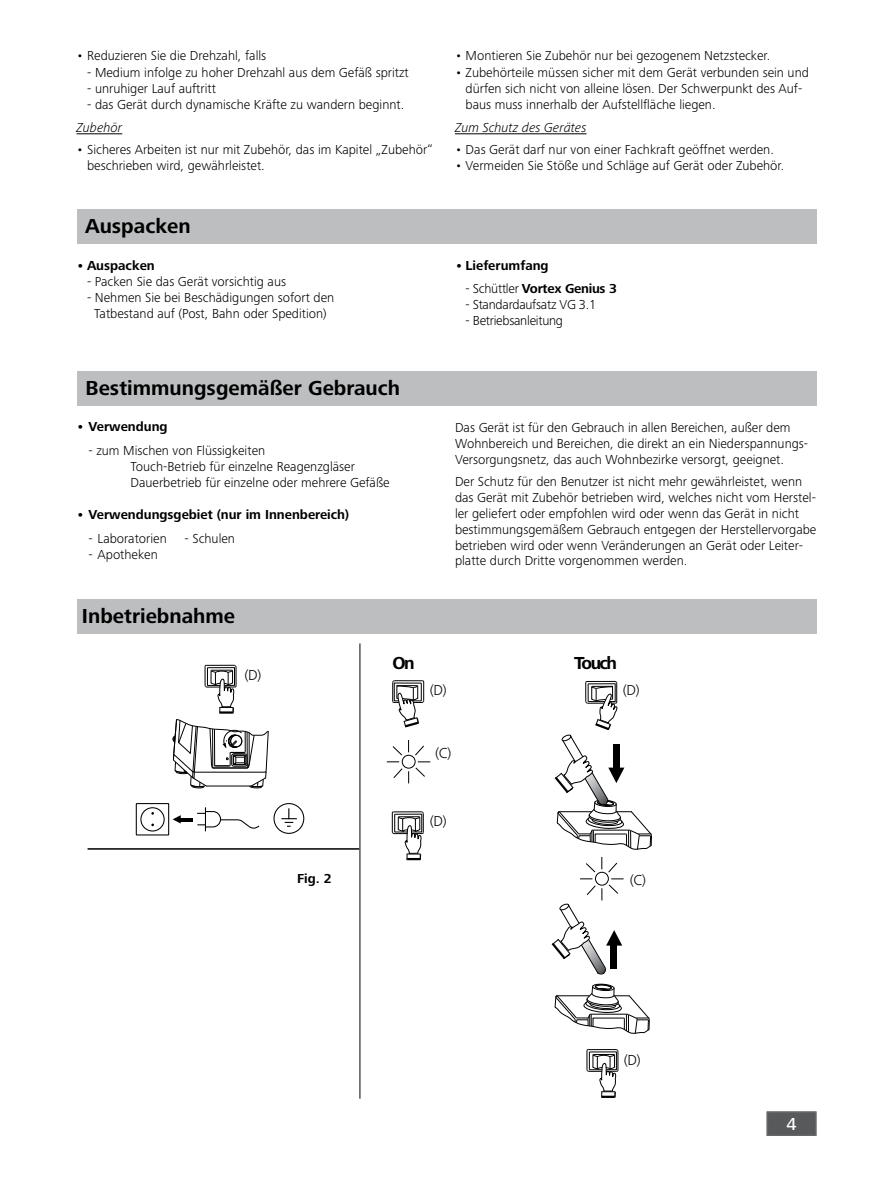
<style>
.page{position:relative;width:893px;height:1187px;background:#fff}
.page>*{position:absolute;margin:0;border:0;box-sizing:border-box;transform-origin:0 0}
.t1{font:700 21px "Frutiger Next IKA";color:#000}
.t2{font:700 18px "Frutiger Next IKA";letter-spacing:-.09em;color:#000}
.t3{font:500 18px "Frutiger Next IKA";color:#fff}
.t4{font:300 15px "Frutiger Next IKA";color:#000}
.t5{font:300 13.5px/15.8px "Frutiger Next IKA";color:#000}
.t6{font:700 13.5px "Frutiger Next IKA";color:#000}
.t7{font:300 13.5px "Frutiger Next IKA";letter-spacing:-.02em;color:#000}
.t8{font:italic 300 13.5px "Frutiger Next IKA";color:#000}
.t9{font:700 13.5px "Frutiger Next IKA";letter-spacing:-.02em;color:#000}
.s1{font-weight:300}
</style>
<div class="page">
<div style="left:767px;top:1111px;width:49px;height:24px;background:#58595b;border:2px solid #666"></div>
<hr style="left:77px;top:133px;width:45px;height:1px;background:#000">
<hr style="left:455px;top:133px;width:131px;height:1px;background:#000">
<div style="left:77px;top:209px;width:739px;height:34px;background:#bcbec0"></div>
<div style="left:77px;top:371px;width:739px;height:34px;background:#bcbec0"></div>
<div style="left:77px;top:599px;width:739px;height:34px;background:#bcbec0"></div>
<svg style="left:172px;top:664px;width:97px;height:124px"></svg>
<div style="left:273px;top:803px;width:31px;height:30px;border:1px solid #000;border-radius:50%"></div>
<svg style="left:281px;top:808px;width:16px;height:18px"></svg>
<div style="left:136px;top:803px;width:33px;height:32px;border:1px solid #000"></div>
<div style="left:140px;top:807px;width:25px;height:24px;border:1px solid #000;border-radius:50%"></div>
<svg style="left:173px;top:807px;width:87px;height:24px"></svg>
<hr style="left:88px;top:848px;width:271px;height:1px;background:#000">
<svg style="left:391px;top:811px;width:33px;height:49px"></svg>
<svg style="left:392px;top:680px;width:33px;height:48px"></svg>
<svg style="left:586px;top:1049px;width:33px;height:49px"></svg>
<svg style="left:387px;top:740px;width:43px;height:43px"></svg>
<svg style="left:554px;top:680px;width:98px;height:170px"></svg>
<svg style="left:551px;top:857px;width:99px;height:177px"></svg>
<hr style="left:359px;top:643px;width:1px;height:455px;background:#000">
<p class="t5" style="left:77px;top:48px;width:191px">• Reduzieren Sie die Drehzahl, falls</p>
<p class="t5" style="left:87px;top:64px;width:323px">- Medium infolge zu hoher Drehzahl aus dem Gefäß spritzt</p>
<p class="t5" style="left:87px;top:80px;width:130px">- unruhiger Lauf auftritt</p>
<p class="t5" style="left:87px;top:97px;width:319px">- das Gerät durch dynamische Kräfte zu wandern beginnt.</p>
<p class="t8" style="left:77px;top:120px;width:47px">Zubehör</p>
<p class="t5" style="left:87px;top:141px;width:347px;line-height:16.2px;text-indent:-11px">• Sicheres Arbeiten ist nur mit Zubehör, das im Kapitel „Zubehör“ beschrieben wird, gewährleistet.</p>
<h1 class="t1" style="left:85px;top:214px;width:107px">Auspacken</h1>
<p class="t6" style="left:77px;top:257px;width:80px">• Auspacken</p>
<p class="t5" style="left:87px;top:273px;width:201px">- Packen Sie das Gerät vorsichtig aus</p>
<p class="t5" style="left:87px;top:289px;width:249px;line-height:16.2px;text-align:center">- Nehmen Sie bei Beschädigungen sofort den<br>Tatbestand auf (Post, Bahn oder Spedition)</p>
<h1 class="t1" style="left:86px;top:376px;width:316px">Bestimmungsgemäßer Gebrauch</h1>
<p class="t6" style="left:77px;top:419px;width:93px">• Verwendung</p>
<p class="t5" style="left:131px;top:442px;width:261px;line-height:16.2px;text-indent:-42px">- zum Mischen von Flüssigkeiten<br>Touch-Betrieb für einzelne Reagenzgläser<br>Dauerbetrieb für einzelne oder mehrere Gefäße</p>
<p class="t6" style="left:77px;top:507px;width:274px">• Verwendungsgebiet (nur im Innenbereich)</p>
<p class="t5" style="left:89px;top:530px;width:80px">- Laboratorien</p>
<p class="t5" style="left:185px;top:530px;width:52px">- Schulen</p>
<p class="t5" style="left:89px;top:546px;width:71px">- Apotheken</p>
<h1 class="t1" style="left:82px;top:604px;width:155px">Inbetriebnahme</h1>
<p class="t5" style="left:455px;top:48px;width:317px">• Montieren Sie Zubehör nur bei gezogenem Netzstecker.</p>
<p class="t5" style="left:466px;top:64px;width:345px;line-height:16.2px;text-indent:-11px">• Zubehörteile müssen sicher mit dem Gerät verbunden sein und dürfen sich nicht von alleine lösen. Der Schwerpunkt des Auf&shy;baus muss innerhalb der Aufstellfläche liegen.</p>
<p class="t8" style="left:455px;top:120px;width:133px">Zum Schutz des Gerätes</p>
<p class="t5" style="left:455px;top:142px;width:320px">• Das Gerät darf nur von einer Fachkraft geöffnet werden.</p>
<p class="t5" style="left:455px;top:158px;width:331px">• Vermeiden Sie Stöße und Schläge auf Gerät oder Zubehör.</p>
<p class="t6" style="left:455px;top:257px;width:95px">• Lieferumfang</p>
<p class="t9" style="left:465px;top:281px;width:153px"><span class="s1">- Schüttler</span> Vortex Genius 3</p>
<p class="t7" style="left:465px;top:297px;width:132px">- Standardaufsatz VG 3.1</p>
<p class="t7" style="left:465px;top:313px;width:99px">- Betriebsanleitung</p>
<p class="t5" style="left:455px;top:419px;width:355px">Das Gerät ist für den Gebrauch in allen Bereichen, außer dem<br>Wohnbereich und Bereichen, die direkt an ein Niederspannungs-<br>Versorgungsnetz, das auch Wohnbezirke versorgt, geeignet.</p>
<p class="t5" style="left:455px;top:474px;width:363px">Der Schutz für den Benutzer ist nicht mehr gewährleistet, wenn das Gerät mit Zubehör betrieben wird, welches nicht vom Herstel&shy;ler geliefert oder empfohlen wird oder wenn das Gerät in nicht bestimmungsgemäßem Gebrauch entgegen der Herstellervorgabe betrieben wird oder wenn Veränderungen an Gerät oder Leiter&shy;platte durch Dritte vorgenommen werden.</p>
<p class="t4" style="left:533px;top:453px;width:19px">(D)</p>
<p class="t4" style="left:244px;top:666px;width:19px">(D)</p>
<h2 class="t2" style="left:285px;top:865px;width:44px">Touch</h2>
<p class="t6" style="left:297px;top:871px;width:36px">Fig. 2</p>
<h2 class="t2" style="left:393px;top:653px;width:24px">On</h2>
<h2 class="t2" style="left:574px;top:652px;width:44px">Touch</h2>
<p class="t4" style="left:430px;top:681px;width:19px">(D)</p>
<p class="t4" style="left:435px;top:744px;width:18px">(C)</p>
<p class="t4" style="left:430px;top:812px;width:19px">(D)</p>
<p class="t4" style="left:623px;top:681px;width:19px">(D)</p>
<p class="t4" style="left:630px;top:870px;width:18px">(C)</p>
<p class="t4" style="left:624px;top:1050px;width:19px">(D)</p>
<h2 class="t3" style="left:786px;top:1113px;width:12px">4</h2>
</div>
